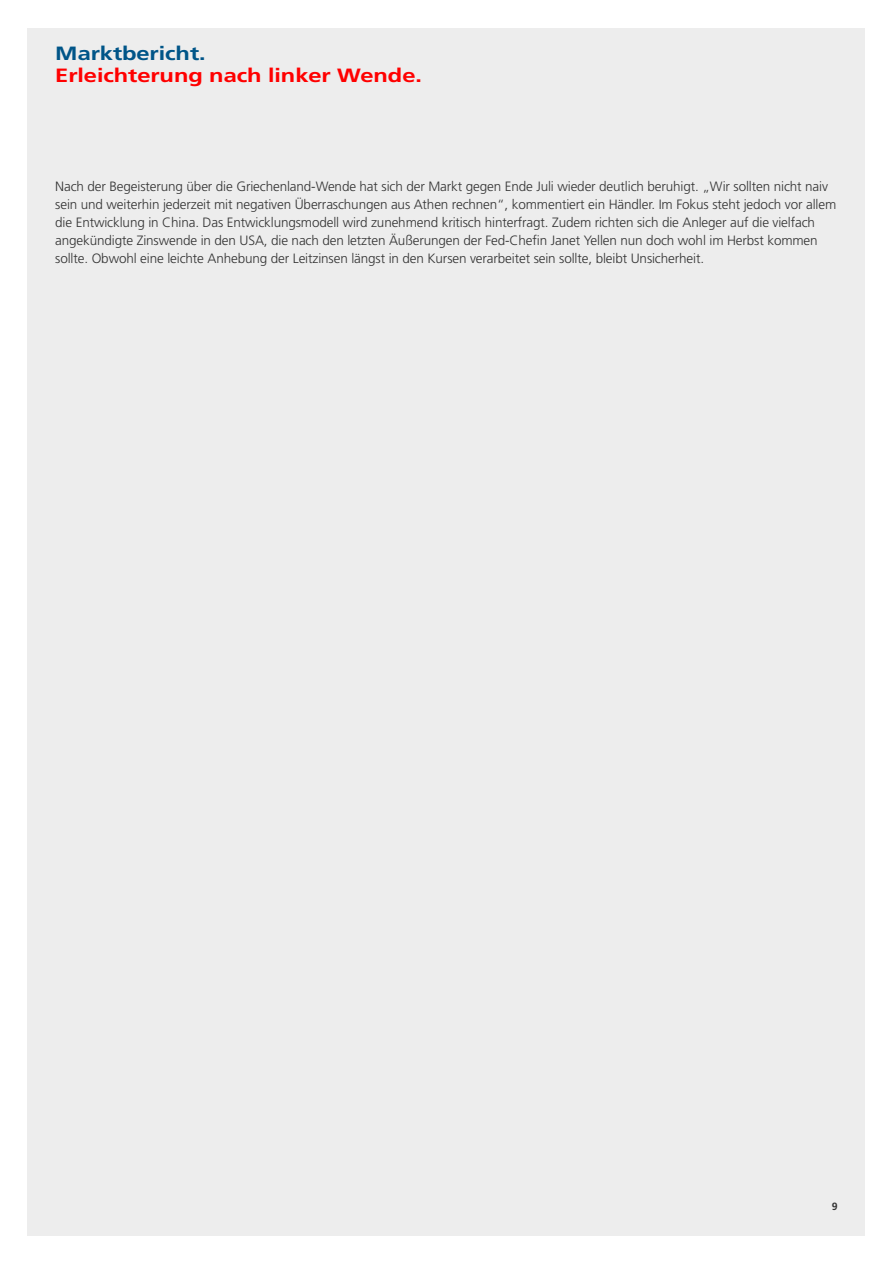
<style>
.page{position:relative;width:893px;height:1263px;background:#fff}
.page>*{position:absolute;margin:0;border:0;box-sizing:border-box;transform-origin:0 0}
.t1{font:24px "DK Frutiger OTPS Bold 80 HL";color:#f00}
.t2{font:24px "DK Frutiger OTPS Bold 80 HL";color:#058}
.t3{font:300 13.5px/18px "Deka Frutiger OTPS";letter-spacing:-.01em;color:#333}
.t4{font:700 10.5px "Deka Frutiger OTPS";color:#333}
</style>
<div class="page">
<div style="left:28px;top:28px;width:837px;height:1207px;background:#ededed"></div>
<h1 class="t2" style="left:55px;top:37px;width:152px">Marktbericht.</h1>
<h1 class="t1" style="left:55px;top:59px;width:368px">Erleichterung nach linker Wende.</h1>
<p class="t3" style="left:55px;top:178px;width:782px">Nach der Begeisterung über die Griechenland-Wende hat sich der Markt gegen Ende Juli wieder deutlich beruhigt. „Wir sollten nicht naiv sein und weiterhin jederzeit mit negativen Überraschungen aus Athen rechnen“, kommentiert ein Händler. Im Fokus steht jedoch vor allem die Entwicklung in China. Das Entwicklungsmodell wird zunehmend kritisch hinterfragt. Zudem richten sich die Anleger auf die vielfach angekündigte Zinswende in den USA, die nach den letzten Äußerungen der Fed-Chefin Janet Yellen nun doch wohl im Herbst kommen sollte. Obwohl eine leichte Anhebung der Leitzinsen längst in den Kursen verarbeitet sein sollte, bleibt Unsicherheit.</p>
<p class="t4" style="left:832px;top:1200px;width:7px">9</p>
</div>
